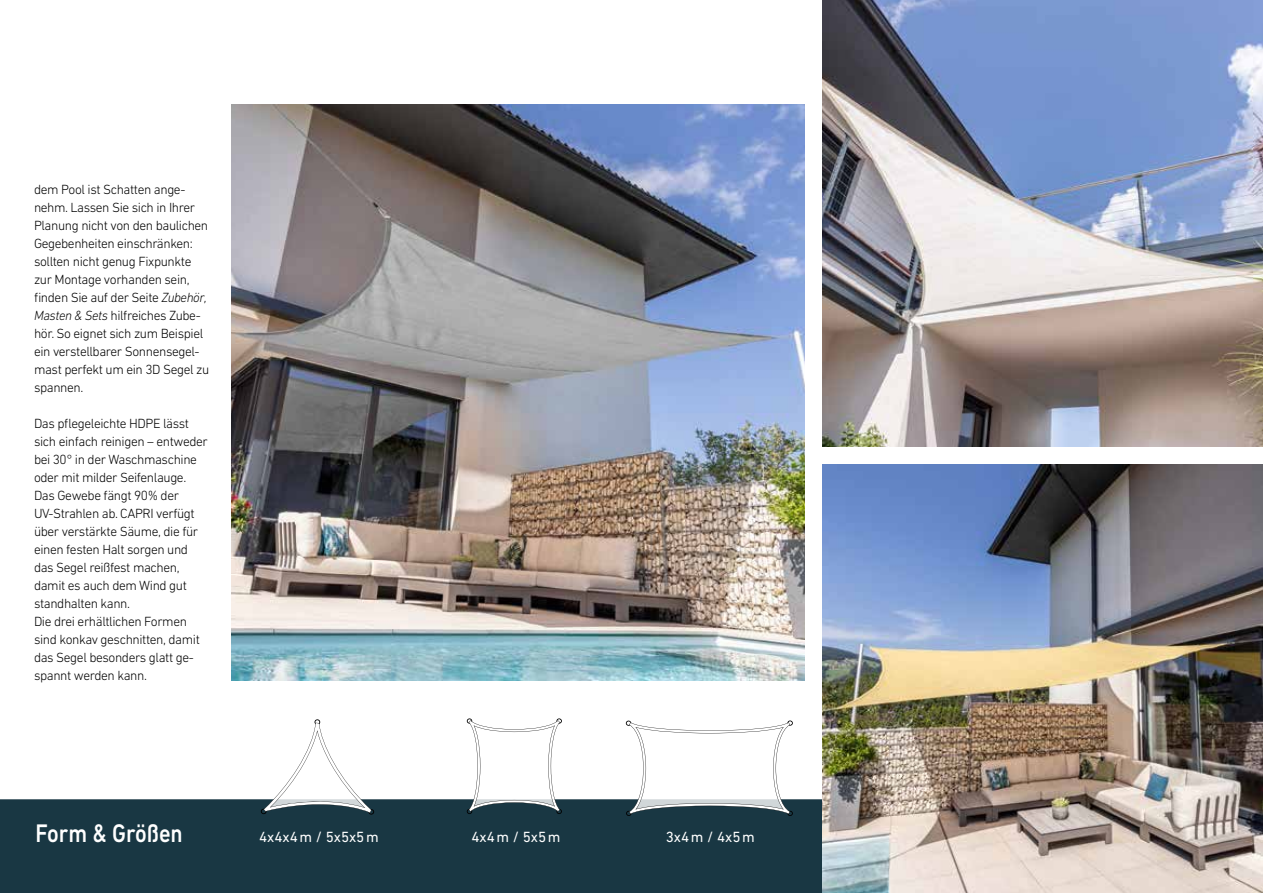
<style>
.page{position:relative;width:1263px;height:893px;background:#fff}
.page>*{position:absolute;margin:0;border:0;box-sizing:border-box;transform-origin:0 0}
.t1{font:500 25.8px "DIN Next W1 G";color:#fff;scale:.86 1}
.t2{font:15px "DIN Next W1 G";color:#fff}
.t3{font:300 13.5px/18px "DIN Next W1 G";letter-spacing:-.03em;color:#000}
.s1{font-style:italic}
</style>
<div class="page">
<div style="left:0;top:799px;width:822px;height:94px;background:#193743"></div>
<img style="left:822px;top:0;width:441px;height:446px">
<img style="left:822px;top:464px;width:441px;height:429px">
<img style="left:231px;top:104px;width:573px;height:576px">
<svg style="left:467px;top:718px;width:95px;height:96px"></svg>
<svg style="left:626px;top:720px;width:167px;height:96px"></svg>
<svg style="left:261px;top:719px;width:113px;height:96px"></svg>
<p class="t3" style="left:34px;top:180px;width:177px">dem Pool ist Schatten ange&shy;nehm. Lassen Sie sich in Ihrer<br>Planung nicht von den baulichen<br>Gegebenheiten einschränken: sollten nicht genug Fixpunkte zur Montage vorhanden sein, finden Sie auf der Seite <span class="s1">Zubehör,<br>Masten &amp; Sets</span> hilfreiches Zube&shy;hör. So eignet sich zum Beispiel ein verstellbarer Sonnensegel&shy;mast perfekt um ein 3D Segel zu spannen.</p>
<p class="t3" style="left:34px;top:414px;width:175px">Das pflegeleichte HDPE lässt sich einfach reinigen – entweder bei 30° in der Waschmaschine oder mit milder Seifenlauge.<br>Das Gewebe fängt 90% der<br>UV-Strahlen ab. CAPRI verfügt über verstärkte Säume, die für einen festen Halt sorgen und das Segel reißfest machen, damit es auch dem Wind gut standhalten kann.<br>Die drei erhältlichen Formen sind konkav geschnitten, damit das Segel besonders glatt ge&shy;spannt werden kann.</p>
<h1 class="t1" style="left:36px;top:818px;width:173px">Form &amp; Größen</h1>
<p class="t2" style="left:259px;top:828px;width:121px">4x4x4m / 5x5x5m</p>
<p class="t2" style="left:471px;top:828px;width:91px">4x4m / 5x5m</p>
<p class="t2" style="left:666px;top:828px;width:91px">3x4m / 4x5m</p>
</div>
